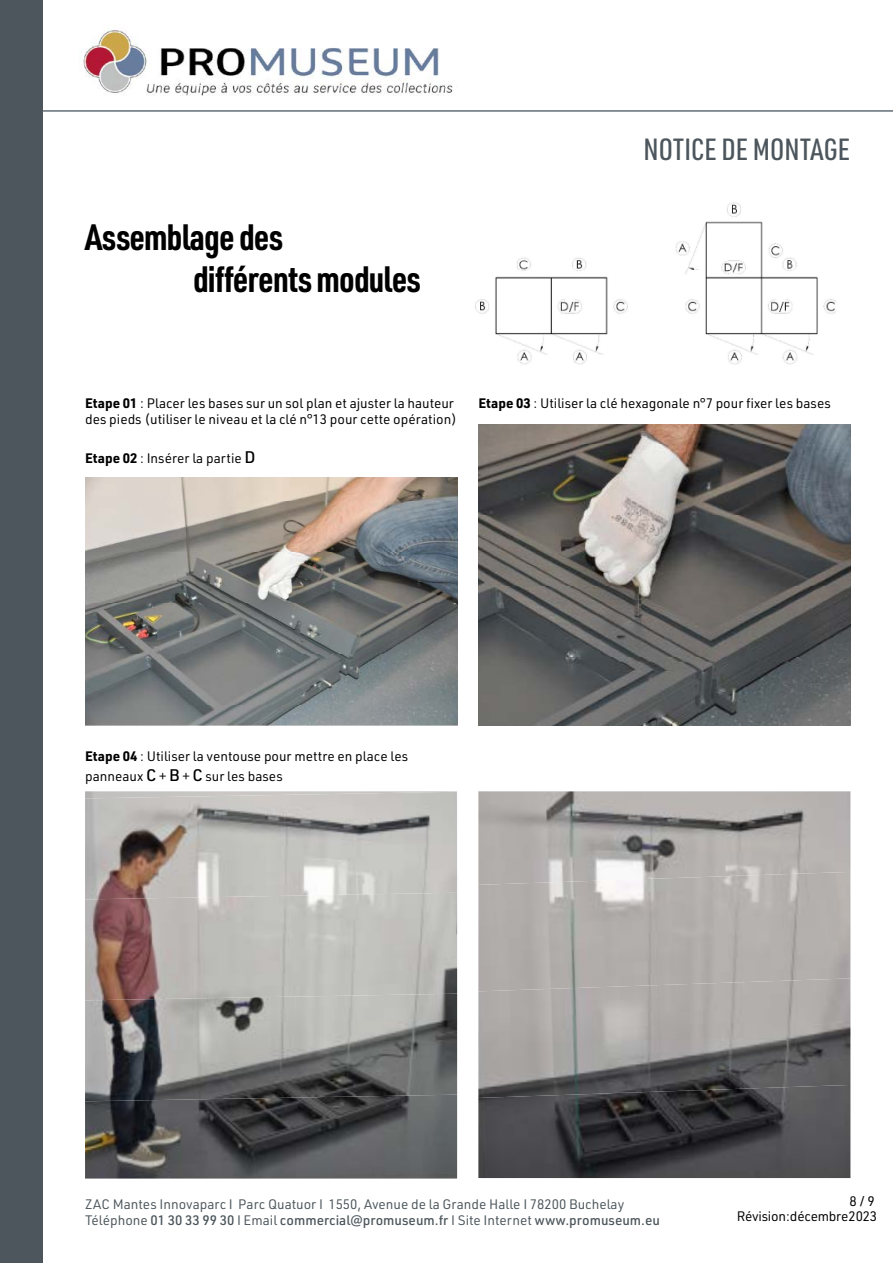
<style>
.page{position:relative;width:893px;height:1263px;background:#fff}
.page>*{position:absolute;margin:0;border:0;box-sizing:border-box;transform-origin:0 0}
.t1{font:700 36px/42px "URWDIN Cond";letter-spacing:-.02em;color:#000}
.t2{font:500 30px "URWDIN Cond";color:#4c565c}
.t3{font:13.5px/16.2px "URWDIN";color:#000}
.t4{font:13.5px/16.2px "URWDIN";color:#4c565c}
.t5{font:13.5px/14.9px "URWDIN";letter-spacing:-.02em;color:#000;text-align:right}
.s1{font-weight:700}
.s2{font-weight:500;font-size:16.5px}
.s3{font-weight:500}
</style>
<div class="page">
<div style="left:0;top:0;width:43px;height:1263px;background:#4c565c"></div>
<hr style="left:43px;top:110px;width:850px;height:2px;background:#636e75">
<img style="left:83px;top:26px;width:370px;height:70px">
<img style="left:475px;top:202px;width:362px;height:163px">
<img style="left:85px;top:477px;width:372px;height:248px">
<img style="left:478px;top:425px;width:372px;height:300px">
<img style="left:85px;top:792px;width:372px;height:101px">
<img style="left:85px;top:893px;width:372px;height:101px">
<img style="left:85px;top:994px;width:372px;height:101px">
<img style="left:85px;top:1095px;width:372px;height:83px">
<img style="left:478px;top:791px;width:372px;height:81px">
<img style="left:478px;top:872px;width:372px;height:106px">
<img style="left:478px;top:978px;width:372px;height:107px">
<img style="left:478px;top:1085px;width:372px;height:93px">
<h1 class="t1" style="left:193px;top:214px;width:229px;text-indent:-108px">Assemblage des<br>différents modules</h1>
<h2 class="t2" style="left:644px;top:129px;width:208px">NOTICE DE MONTAGE</h2>
<p class="t3" style="left:85px;top:395px;width:374px"><span class="s1">Etape 01</span> : Placer les bases sur un sol plan et ajuster la hauteur des pieds (utiliser le niveau et la clé n°13 pour cette opération)</p>
<p class="t3" style="left:85px;top:449px;width:172px"><span class="s1">Etape 02</span> : Insérer la partie <span class="s2">D</span></p>
<p class="t3" style="left:478px;top:395px;width:354px"><span class="s1">Etape 03</span> : Utiliser la clé hexagonale n°7 pour fixer les bases</p>
<p class="t3" style="left:85px;top:746px;width:325px;line-height:19.8px"><span class="s1">Etape 04</span> : Utiliser la ventouse pour mettre en place les panneaux <span class="s2">C</span> + <span class="s2">B</span> + <span class="s2">C</span> sur les bases</p>
<p class="t4" style="left:85px;top:1195px;width:576px">ZAC Mantes Innovaparc I Parc Quatuor I 1550, Avenue de la Grande Halle I 78200 Buchelay<br>Téléphone <span class="s3">01 30 33 99 30</span> I Email <span class="s3">commercial@promuseum.fr</span> I Site Internet <span class="s3">www.promuseum.eu</span></p>
<p class="t5" style="left:737px;top:1193px;width:142px">8 / 9<br>Révision : décembre 2023</p>
</div>
